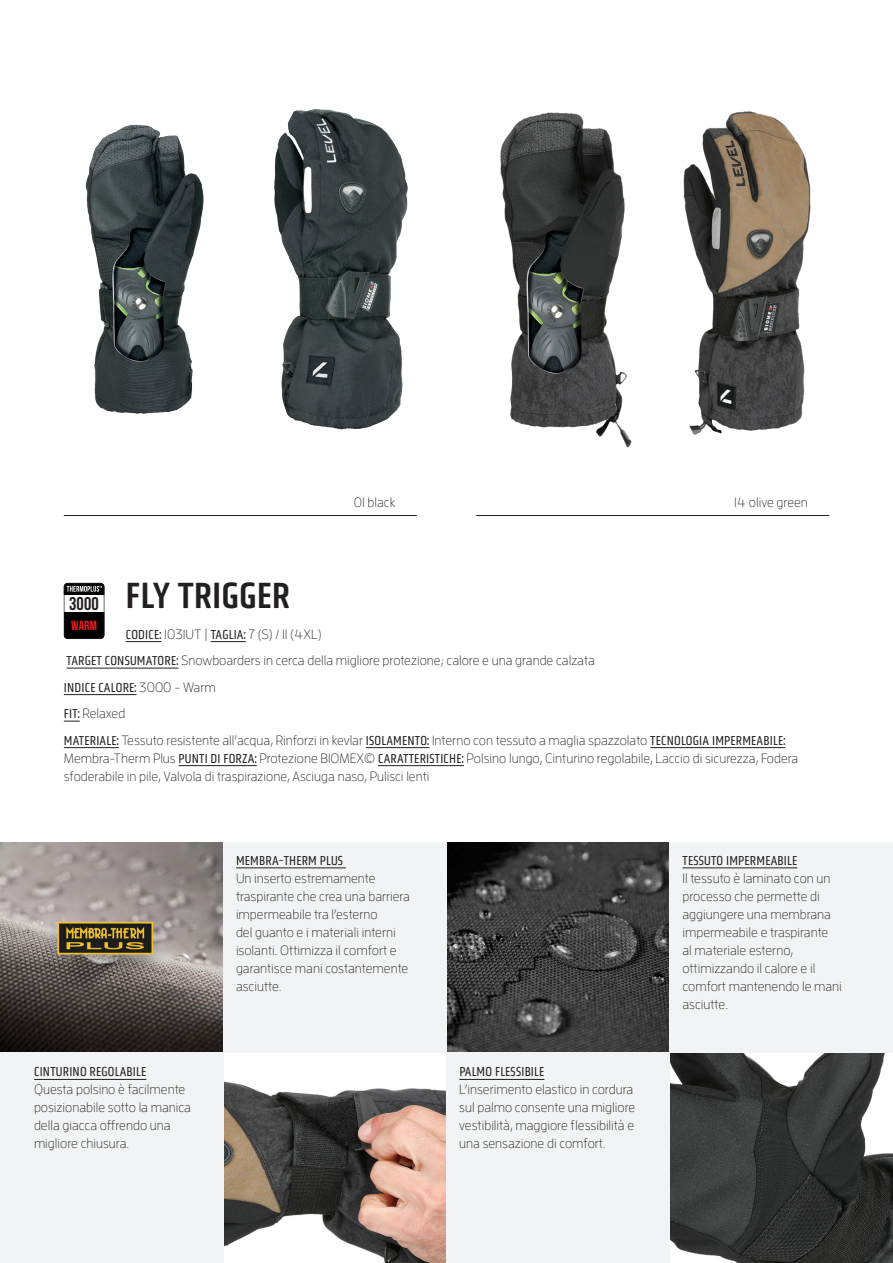
<style>
.page{position:relative;width:893px;height:1263px;background:#fff}
.page>*{position:absolute;margin:0;border:0;box-sizing:border-box;transform-origin:0 0}
.t1{font:37.5px "Obvia Condensed";letter-spacing:.015em;color:#231f20}
.t2{font:700 18.45px "Bebas Neue";color:#231f20}
.glove_tech{font:300 13.5px/18px "Enzo OT";color:#231f20}
.glove_description{font:300 13.5px/18px "Enzo OT";color:#231f20}
.glove_description-2{font:13.5px "Obvia Condensed";letter-spacing:.015em;color:#231f20}
.code{font:300 13.5px "Enzo OT";color:#231f20}
.t3{font:700 13.2px "Bebas Neue";color:#ee1d23}
.s1{font-family:"Obvia Condensed";font-weight:400}
.s2{font-family:"Enzo OT";font-weight:300}
</style>
<div class="page">
<img style="left:85px;top:109px;width:323px;height:321px">
<img style="left:500px;top:111px;width:311px;height:337px">
<svg style="left:64px;top:583px;width:40px;height:56px"></svg>
<img style="left:446px;top:842px;width:224px;height:210px">
<img style="left:670px;top:1052px;width:223px;height:211px">
<img style="left:0;top:842px;width:223px;height:210px">
<img style="left:223px;top:1052px;width:223px;height:211px">
<div style="left:0;top:1052px;width:223px;height:211px;background:#f2f3f4"></div>
<hr style="left:34px;top:1079px;width:112px;height:1px;background:#231f20">
<div style="left:446px;top:1052px;width:224px;height:211px;background:#f2f3f4"></div>
<hr style="left:459px;top:1079px;width:85px;height:1px;background:#231f20">
<div style="left:223px;top:842px;width:223px;height:210px;background:#f2f3f4"></div>
<hr style="left:236px;top:867px;width:110px;height:1px;background:#231f20">
<div style="left:670px;top:842px;width:223px;height:210px;background:#f2f3f4"></div>
<hr style="left:683px;top:867px;width:114px;height:1px;background:#231f20">
<hr style="left:126px;top:641px;width:35px;height:1px;background:#231f20">
<hr style="left:211px;top:641px;width:35px;height:1px;background:#231f20">
<hr style="left:67px;top:668px;width:111px;height:1px;background:#231f20">
<hr style="left:64px;top:694px;width:73px;height:1px;background:#231f20">
<svg style="left:64px;top:721px;width:16px;height:1px"></svg>
<hr style="left:64px;top:747px;width:55px;height:1px;background:#231f20">
<hr style="left:366px;top:747px;width:63px;height:1px;background:#231f20">
<hr style="left:650px;top:747px;width:135px;height:1px;background:#231f20">
<hr style="left:179px;top:765px;width:78px;height:1px;background:#231f20">
<hr style="left:378px;top:765px;width:86px;height:1px;background:#231f20">
<hr style="left:64px;top:515px;width:353px;height:1px;background:#231f20">
<hr style="left:476px;top:515px;width:353px;height:1px;background:#231f20">
<p class="code" style="left:354px;top:494px;width:43px">01 black</p>
<p class="code" style="left:734px;top:494px;width:75px">14 olive green</p>
<p class="t1" style="left:126px;top:573px;width:166px">FLY TRIGGER</p>
<p class="glove_description" style="left:126px;top:624px;width:197px"><span class="s1">CODICE:</span> 1031UT | <span class="s1">TAGLIA:</span> 7 (S) / 11 (4XL)</p>
<p class="glove_description" style="left:67px;top:651px;width:530px"><span class="s1">TARGET CONSUMATORE:</span> Snowboarders in cerca della migliore protezione; calore e una grande calzata</p>
<p class="glove_description-2" style="left:64px;top:679px;width:153px">INDICE CALORE: <span class="s2">3000 - Warm</span></p>
<p class="glove_description" style="left:64px;top:704px;width:63px"><span class="s1">FIT:</span> Relaxed</p>
<p class="glove_description" style="left:64px;top:731px;width:736px"><span class="s1">MATERIALE:</span> Tessuto resistente all’acqua, Rinforzi in kevlar <span class="s1">ISOLAMENTO:</span> Interno con tessuto a maglia spazzolato <span class="s1">TECNOLOGIA IMPERMEABILE:<br></span>Membra-Therm Plus <span class="s1">PUNTI DI FORZA:</span> Protezione BIOMEX© <span class="s1">CARATTERISTICHE:</span> Polsino lungo, Cinturino regolabile, Laccio di sicurezza, Fodera sfoderabile in pile, Valvola di traspirazione, Asciuga naso, Pulisci lenti</p>
<p class="t2" style="left:69px;top:594px;width:31px">3000</p>
<p class="t3" style="left:71px;top:618px;width:27px">WARM</p>
<p class="glove_tech" style="left:236px;top:851px;width:176px"><span class="s1">MEMBRA-THERM PLUS<br></span>Un inserto estremamente traspirante che crea una barriera impermeabile tra l’esterno<br>del guanto e i materiali interni isolanti. Ottimizza il comfort e garantisce mani costantemente asciutte.</p>
<p class="glove_tech" style="left:682px;top:851px;width:161px"><span class="s1">TESSUTO IMPERMEABILE<br></span>Il tessuto è laminato con un processo che permette di aggiungere una membrana impermeabile e traspirante<br>al materiale esterno, ottimizzando il calore e il comfort mantenendo le mani asciutte.</p>
<p class="glove_tech" style="left:34px;top:1062px;width:159px"><span class="s1">CINTURINO REGOLABILE<br></span>Questa polsino è facilmente posizionabile sotto la manica della giacca offrendo una migliore chiusura.</p>
<p class="glove_tech" style="left:459px;top:1062px;width:178px"><span class="s1">PALMO FLESSIBILE<br></span>L’inserimento elastico in cordura sul palmo consente una migliore vestibilità, maggiore flessibilità e una sensazione di comfort.</p>
</div>
